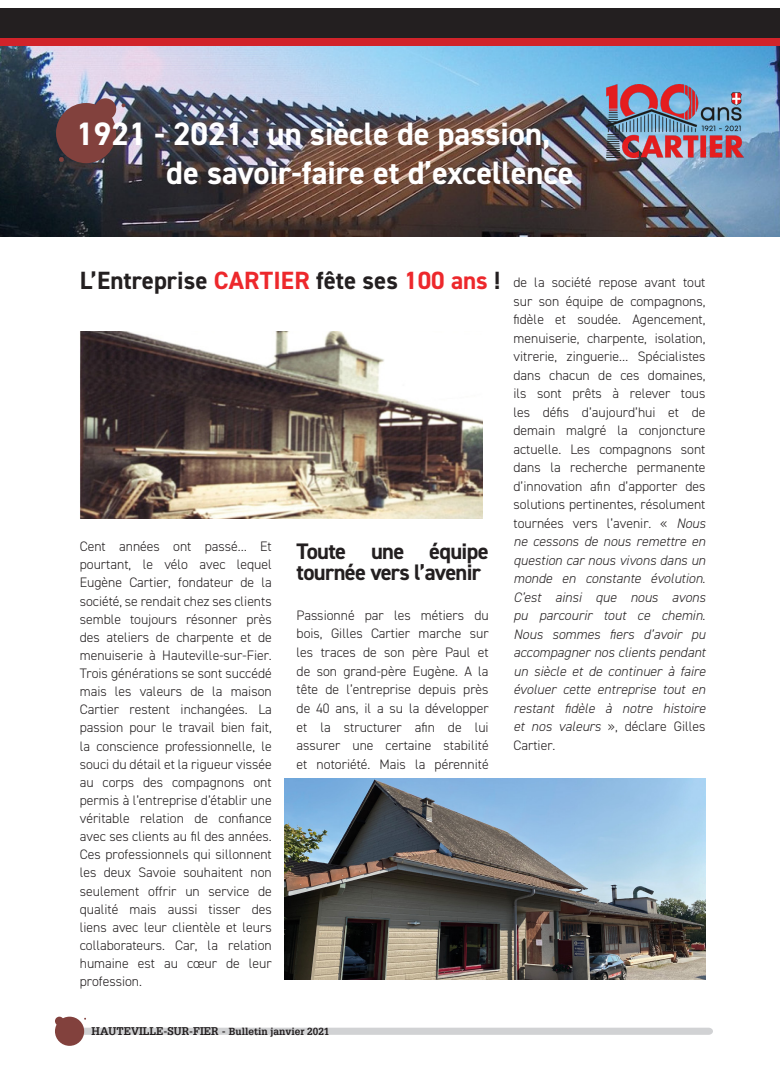
<style>
.page{position:relative;width:780px;height:1088px;background:#fff}
.page>*{position:absolute;margin:0;border:0;box-sizing:border-box;transform-origin:0 0}
.t1{font:700 32.5px "DIN2014";color:#fff}
.t2{font:700 25px "DIN2014";color:#231f20}
.t3{font:700 22.5px/21.2px "DIN2014";letter-spacing:-.03em;color:#231f20}
.t4{font:300 13.75px/18.5px "DIN2014";color:#231f20;text-align:justify}
.t5{font:700 10.88px "Glypha LT Pro";color:#231f20}
.s1{color:#ed282c}
.s2{font-style:italic}
.s3{font-size:10px}
</style>
<div class="page">
<img style="left:0;top:45px;width:780px;height:191px">
<div style="left:56px;top:103px;width:60px;height:60px;background:#82413d;border-radius:50%"></div>
<svg style="left:59px;top:157px;width:5px;height:5px"></svg>
<div style="left:95px;top:98px;width:21px;height:22px;background:#82413d;border-radius:50%"></div>
<svg style="left:121px;top:103px;width:4px;height:4px"></svg>
<div style="left:0;top:9px;width:780px;height:29px;background:#231f20"></div>
<div style="left:0;top:38px;width:780px;height:7px;background:#d1232a"></div>
<svg style="left:84px;top:1027px;width:629px;height:8px;background:#d5d6d8"></svg>
<img style="left:607px;top:85px;width:136px;height:73px">
<img style="left:80px;top:331px;width:402px;height:187px">
<img style="left:284px;top:779px;width:421px;height:200px">
<div style="left:55px;top:1016px;width:29px;height:30px;background:#82413d;border-radius:50%"></div>
<div style="left:55px;top:1016px;width:9px;height:9px;background:#82413d;border-radius:50%"></div>
<p class="t1" style="left:76px;top:112px;width:476px">1921 - 2021 : un siècle de passion,</p>
<p class="t1" style="left:166px;top:151px;width:409px">de savoir-faire et d’excellence</p>
<p class="t2" style="left:80px;top:264px;width:422px">L’Entreprise <span class="s1">CARTIER</span> fête ses <span class="s1">100 ans</span> !</p>
<p class="t4" style="left:80px;top:537px;width:193px;line-height:18.1px">Cent années ont passé… Et pourtant, le vélo avec lequel Eugène Cartier, fondateur de la société, se rendait chez ses clients semble toujours résonner près des ateliers de charpente et de menuiserie à Hauteville-sur-Fier.<br>Trois générations se sont succédé mais les valeurs de la maison Cartier restent inchangées. La passion pour le travail bien fait, la conscience professionnelle, le souci du détail et la rigueur vissée au corps des compagnons ont permis à l’entreprise d’établir une véritable relation de confiance avec ses clients au fil des années.<br>Ces professionnels qui sillonnent les deux Savoie souhaitent non seulement offrir un service de qualité mais aussi tisser des liens avec leur clientèle et leurs collaborateurs. Car, la relation humaine est au cœur de leur profession.</p>
<p class="t3" style="left:296px;top:540px;width:193px">Toute une équipe tournée vers l’avenir</p>
<p class="t4" style="left:296px;top:606px;width:193px">Passionné par les métiers du bois, Gilles Cartier marche sur les traces de son père Paul et de son grand-père Eugène. A la tête de l’entreprise depuis près de 40 ans, il a su la développer et la structurer afin de lui assurer une certaine stabilité et notoriété. Mais la pérennité</p>
<p class="t4" style="left:513px;top:273px;width:193px">de la société repose avant tout sur son équipe de compagnons, fidèle et soudée. Agencement, menuiserie, charpente, isolation, vitrerie, zinguerie… Spécialistes dans chacun de ces domaines, ils sont prêts à relever tous les défis d’aujourd’hui et de demain malgré la conjoncture actuelle. Les compagnons sont dans la recherche permanente d’innovation afin d’apporter des solutions pertinentes, résolument tournées vers l’avenir. « <span class="s2">Nous ne cessons de nous remettre en question car nous vivons dans un monde en constante évolution.<br>C’est ainsi que nous avons pu parcourir tout ce chemin.<br>Nous sommes fiers d’avoir pu accompagner nos clients pendant un siècle et de continuer à faire évoluer cette entreprise tout en restant fidèle à notre histoire et nos valeurs</span> », déclare Gilles Cartier.</p>
<p class="t5" style="left:92px;top:1024px;width:239px">HAUTEVILLE-SUR-FIER - <span class="s3">Bulletin janvier 2021</span></p>
</div>
